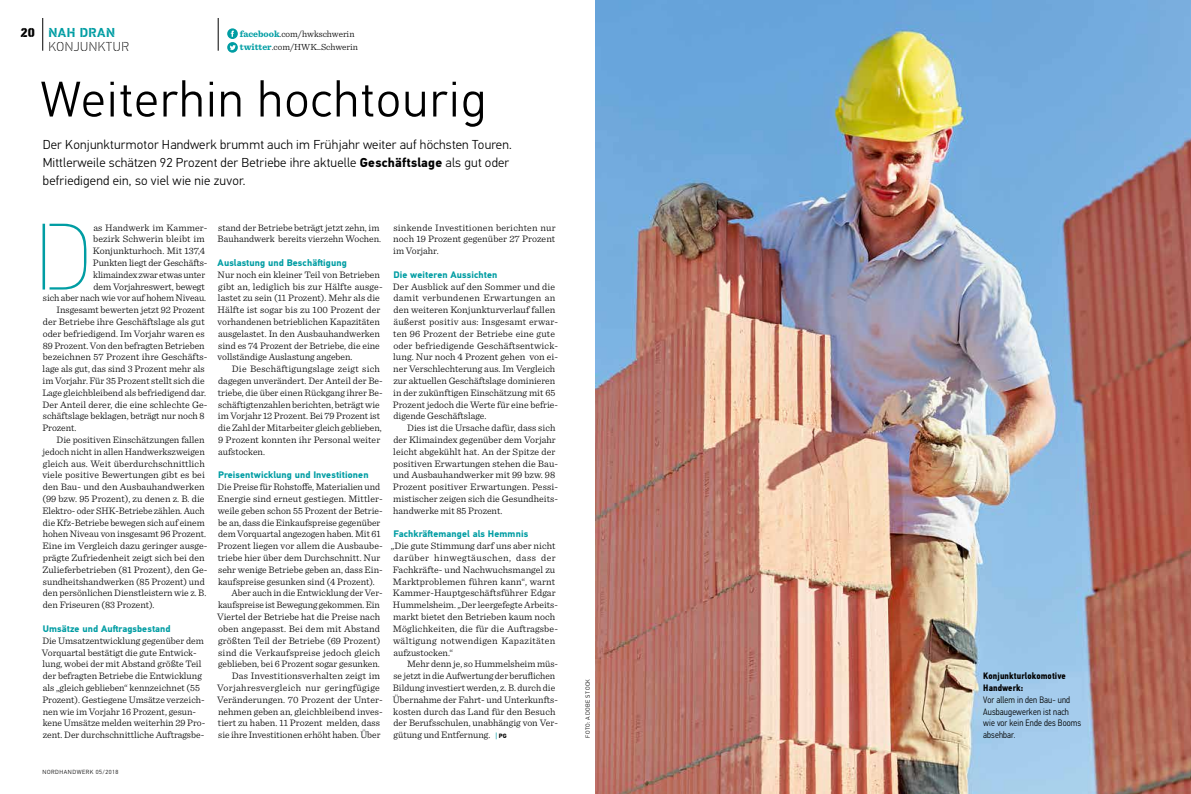
<style>
.page{position:relative;width:1191px;height:794px;background:#fff}
.page>*{position:absolute;margin:0;border:0;box-sizing:border-box;transform-origin:0 0}
.t1{font:100 94.6px "PF Din Stencil";color:#009da3}
.t2{font:300 50px "PF Din Text Pro";letter-spacing:.03em;color:#000}
.t3{font:300 13px/18px "PF Din Text Pro";letter-spacing:.015em;color:#000}
.t4{font:100 13px/13.3px "PF Din Stencil";letter-spacing:.035em;color:#000}
.t5{font:300 9.8px/11.8px "Sentinel";color:#000}
.t6{font:300 9.8px "Sentinel";letter-spacing:.03em;color:#000}
.t7{font:700 9.5px "PF Din Text Pro";letter-spacing:.01em;color:#009da3}
.t8{font:300 9.3px/11.8px "PF Din Text Cond Pro";letter-spacing:.01em;color:#000}
.t9{font:300 9.3px/13.7px "Sentinel";color:#000}
.t10{font:700 9.3px/11.8px "PF Din Text Cond Pro";letter-spacing:.01em;color:#000}
.t11{font:300 6px "PF Din Text Pro";letter-spacing:.09em;color:#000}
.s1{font-weight:900}
.s2{font-weight:700;color:#009da3}
.s3{font-weight:700}
.s4{font-family:"PF Din Text Pro";font-weight:400;font-size:7.6px;color:#009da3}
.s5{font-family:"PF Din Text Pro";font-weight:700;font-size:6.2px}
</style>
<div class="page">
<img style="left:595px;top:0;width:596px;height:794px">
<hr style="left:43px;top:18px;width:1px;height:33px;background:#000">
<hr style="left:218px;top:18px;width:1px;height:33px;background:#000">
<svg style="left:227px;top:28px;width:11px;height:25px"></svg>
<h3 class="t4" style="left:48px;top:27px;width:82px;text-indent:-28px"><span class="s1">20</span> <span class="s2">NAH DRAN<br></span>KONJUNKTUR</h3>
<p class="t9" style="left:240px;top:26px;width:120px"><span class="s2">facebook</span>.com/hwkschwerin <span class="s2">twitter</span>.com/HWK_Schwerin</p>
<h2 class="t2" style="left:40px;top:71px;width:447px">Weiterhin hochtourig</h2>
<h3 class="t3" style="left:43px;top:135px;width:471px">Der Konjunkturmotor Handwerk brummt auch im Frühjahr weiter auf höchsten Touren.<br>Mittlerweile schätzen 92 Prozent der Betriebe ihre aktuelle <span class="s3">Geschäftslage</span> als gut oder befriedigend ein, so viel wie nie zuvor.</h3>
<h1 class="t1" style="left:35px;top:205px;width:59px">D</h1>
<p class="t5" style="left:93px;top:221px;width:116px">as Handwerk im Kammer-</p>
<p class="t5" style="left:93px;top:232px;width:113px">bezirk Schwerin bleibt im</p>
<p class="t5" style="left:93px;top:244px;width:114px">Konjunkturhoch. Mit 137,4</p>
<p class="t5" style="left:93px;top:256px;width:116px">Punkten liegt der Geschäfts-</p>
<p class="t5" style="left:93px;top:268px;width:113px">klimaindex zwar etwas unter</p>
<p class="t5" style="left:93px;top:280px;width:113px">dem Vorjahreswert, bewegt</p>
<p class="t5" style="left:43px;top:291px;width:165px">sich aber nach wie vor auf hohem Niveau.</p>
<p class="t5" style="left:56px;top:303px;width:150px">Insgesamt bewerten jetzt 92 Prozent</p>
<p class="t5" style="left:43px;top:315px;width:163px">der Betriebe ihre Geschäftslage als gut</p>
<p class="t5" style="left:43px;top:327px;width:163px">oder befriedigend. Im Vorjahr waren es</p>
<p class="t5" style="left:43px;top:339px;width:163px">89 Prozent. Von den befragten Betrieben</p>
<p class="t5" style="left:43px;top:350px;width:166px">bezeichnen 57 Prozent ihre Geschäfts-</p>
<p class="t5" style="left:43px;top:362px;width:163px">lage als gut, das sind 3 Prozent mehr als</p>
<p class="t5" style="left:43px;top:374px;width:163px">im Vorjahr. Für 35 Prozent stellt sich die</p>
<p class="t5" style="left:42px;top:386px;width:165px">Lage gleichbleibend als befriedigend dar.</p>
<p class="t5" style="left:42px;top:398px;width:167px">Der Anteil derer, die eine schlechte Ge-</p>
<p class="t5" style="left:43px;top:409px;width:163px">schäftslage beklagen, beträgt nur noch 8</p>
<p class="t5" style="left:42px;top:421px;width:36px">Prozent.</p>
<p class="t5" style="left:57px;top:433px;width:150px">Die positiven Einschätzungen fallen</p>
<p class="t5" style="left:42px;top:445px;width:164px">jedoch nicht in allen Handwerkszweigen</p>
<p class="t5" style="left:43px;top:457px;width:163px">gleich aus. Weit überdurchschnittlich</p>
<p class="t5" style="left:42px;top:468px;width:164px">viele positive Bewertungen gibt es bei</p>
<p class="t5" style="left:43px;top:480px;width:163px">den Bau- und den Ausbauhandwerken</p>
<p class="t5" style="left:42px;top:492px;width:164px">(99 bzw. 95 Prozent), zu denen z. B. die</p>
<p class="t5" style="left:42px;top:504px;width:164px">Elektro- oder SHK-Betriebe zählen. Auch</p>
<p class="t5" style="left:43px;top:516px;width:163px">die Kfz-Betriebe bewegen sich auf einem</p>
<p class="t5" style="left:43px;top:527px;width:165px">hohen Niveau von insgesamt 96 Prozent.</p>
<p class="t5" style="left:42px;top:539px;width:167px">Eine im Vergleich dazu geringer ausge-</p>
<p class="t5" style="left:43px;top:551px;width:163px">prägte Zufriedenheit zeigt sich bei den</p>
<p class="t5" style="left:43px;top:563px;width:166px">Zulieferbetrieben (81 Prozent), den Ge-</p>
<p class="t5" style="left:43px;top:575px;width:163px">sundheitshandwerken (85 Prozent) und</p>
<p class="t5" style="left:43px;top:586px;width:165px">den persönlichen Dienstleistern wie z. B.</p>
<p class="t5" style="left:43px;top:598px;width:113px">den Friseuren (83 Prozent).</p>
<p class="t7" style="left:43px;top:623px;width:129px">Umsätze und Auftragsbestand</p>
<p class="t5" style="left:42px;top:634px;width:165px">Die Umsatzentwicklung gegenüber dem Vorquartal bestätigt die gute Entwick&shy;lung, wobei der mit Abstand größte Teil der befragten Betriebe die Entwicklung als „gleich geblieben“ kennzeichnet (55<br>Prozent). Gestiegene Umsätze verzeich&shy;nen wie im Vorjahr 16 Prozent, gesun&shy;kene Umsätze melden weiterhin 29 Pro&shy;zent. Der durchschnittliche Auftragsbe-</p>
<p class="t5" style="left:218px;top:221px;width:165px">stand der Betriebe beträgt jetzt zehn, im<br>Bauhandwerk bereits vierzehn Wochen.</p>
<p class="t7" style="left:218px;top:257px;width:131px">Auslastung und Beschäftigung</p>
<p class="t5" style="left:218px;top:268px;width:167px">Nur noch ein kleiner Teil von Betrieben gibt an, lediglich bis zur Hälfte ausge&shy;lastet zu sein (11 Prozent). Mehr als die Hälfte ist sogar bis zu 100 Prozent der vorhandenen betrieblichen Kapazitäten ausgelastet. In den Ausbauhandwerken sind es 74 Prozent der Betriebe, die eine vollständige Auslastung angeben.</p>
<p class="t5" style="left:218px;top:362px;width:166px;text-indent:14px">Die Beschäftigungslage zeigt sich dagegen unverändert. Der Anteil der Be&shy;triebe, die über einen Rückgang ihrer Be&shy;schäftigtenzahlen berichten, beträgt wie im Vorjahr 12 Prozent. Bei 79 Prozent ist die Zahl der Mitarbeiter gleich geblieben, 9 Prozent konnten ihr Personal weiter aufstocken.</p>
<p class="t7" style="left:218px;top:469px;width:152px">Preisentwicklung und Investitionen</p>
<p class="t5" style="left:218px;top:480px;width:164px">Die Preise für Rohstoffe, Materialien und</p>
<p class="t5" style="left:218px;top:492px;width:167px">Energie sind erneut gestiegen. Mittler-</p>
<p class="t5" style="left:218px;top:504px;width:166px">weile geben schon 55 Prozent der Betrie-</p>
<p class="t5" style="left:218px;top:516px;width:164px">be an, dass die Einkaufspreise gegenüber</p>
<p class="t5" style="left:218px;top:527px;width:164px">dem Vorquartal angezogen haben. Mit 61</p>
<p class="t5" style="left:218px;top:539px;width:167px">Prozent liegen vor allem die Ausbaube-</p>
<p class="t5" style="left:218px;top:551px;width:164px">triebe hier über dem Durchschnitt. Nur</p>
<p class="t5" style="left:218px;top:563px;width:166px">sehr wenige Betriebe geben an, dass Ein-</p>
<p class="t5" style="left:218px;top:575px;width:158px">kaufspreise gesunken sind (4 Prozent).</p>
<p class="t5" style="left:231px;top:586px;width:153px">Aber auch in die Entwicklung der Ver-</p>
<p class="t5" style="left:218px;top:598px;width:163px">kaufspreise ist Bewegung gekommen. Ein</p>
<p class="t5" style="left:217px;top:610px;width:165px">Viertel der Betriebe hat die Preise nach</p>
<p class="t5" style="left:218px;top:622px;width:163px">oben angepasst. Bei dem mit Abstand</p>
<p class="t5" style="left:218px;top:634px;width:164px">größten Teil der Betriebe (69 Prozent)</p>
<p class="t5" style="left:218px;top:645px;width:163px">sind die Verkaufspreise jedoch gleich</p>
<p class="t5" style="left:218px;top:657px;width:163px">geblieben, bei 6 Prozent sogar gesunken.</p>
<p class="t5" style="left:232px;top:669px;width:150px">Das Investitionsverhalten zeigt im</p>
<p class="t6" style="left:217px;top:680px;width:164px">Vorjahresvergleich nur geringfügige</p>
<p class="t5" style="left:217px;top:693px;width:167px">Veränderungen. 70 Prozent der Unter-</p>
<p class="t5" style="left:218px;top:704px;width:166px">nehmen geben an, gleichbleibend inves-</p>
<p class="t5" style="left:218px;top:716px;width:163px">tiert zu haben. 11 Prozent melden, dass</p>
<p class="t5" style="left:218px;top:728px;width:164px">sie ihre Investitionen erhöht haben. Über</p>
<p class="t5" style="left:393px;top:221px;width:164px;text-align:justify">sinkende Investitionen berichten nur noch 19 Prozent gegenüber 27 Prozent im Vorjahr.</p>
<p class="t7" style="left:393px;top:269px;width:106px">Die weiteren Aussichten</p>
<p class="t5" style="left:393px;top:280px;width:167px">Der Ausblick auf den Sommer und die damit verbundenen Erwartungen an den weiteren Konjunkturverlauf fallen äußerst positiv aus: Insgesamt erwar&shy;ten 96 Prozent der Betriebe eine gute oder befriedigende Geschäftsentwick&shy;lung. Nur noch 4 Prozent gehen von ei&shy;ner Verschlechterung aus. Im Vergleich zur aktuellen Geschäftslage dominieren in der zukünftigen Einschätzung mit 65<br>Prozent jedoch die Werte für eine befrie&shy;digende Geschäftslage.</p>
<p class="t5" style="left:393px;top:421px;width:167px;text-indent:14px">Dies ist die Ursache dafür, dass sich der Klimaindex gegenüber dem Vorjahr leicht abgekühlt hat. An der Spitze der positiven Erwartungen stehen die Bau&shy;und Ausbauhandwerker mit 99 bzw. 98<br>Prozent positiver Erwartungen. Pessi&shy;mistischer zeigen sich die Gesundheits&shy;handwerke mit 85 Prozent.</p>
<p class="t7" style="left:393px;top:528px;width:136px">Fachkräftemangel als Hemmnis</p>
<p class="t5" style="left:391px;top:539px;width:169px">„Die gute Stimmung darf uns aber nicht darüber hinwegtäuschen, dass der Fachkräfte- und Nachwuchsmangel zu Marktproblemen führen kann“, warnt Kammer-Hauptgeschäftsführer Edgar Hummelsheim. „Der leergefegte Arbeits&shy;markt bietet den Betrieben kaum noch Möglichkeiten, die für die Auftragsbe&shy;wältigung notwendigen Kapazitäten aufzustocken.“</p>
<p class="t5" style="left:393px;top:657px;width:167px;text-indent:14px">Mehr denn je, so Hummelsheim müs&shy;se jetzt in die Aufwertung der beruflichen Bildung investiert werden, z. B. durch die Übernahme der Fahrt- und Unterkunfts&shy;kosten durch das Land für den Besuch der Berufsschulen, unabhängig von Ver&shy;gütung und Entfernung. <span class="s4">|</span> <span class="s5">PG</span></p>
<p class="t11" style="left:43px;top:768px;width:77px">NORDHANDWERK 05/2018</p>
<p class="t11" style="left:584px;top:738px;width:61px;rotate:-90deg">FOTO: ADOBE STOCK</p>
<p class="t10" style="left:983px;top:670px;width:84px">Konjunkturlokomotive<br>Handwerk:</p>
<p class="t8" style="left:983px;top:693px;width:99px">Vor allem in den Bau- und<br>Ausbaugewerken ist nach wie vor kein Ende des Booms absehbar.</p>
</div>
